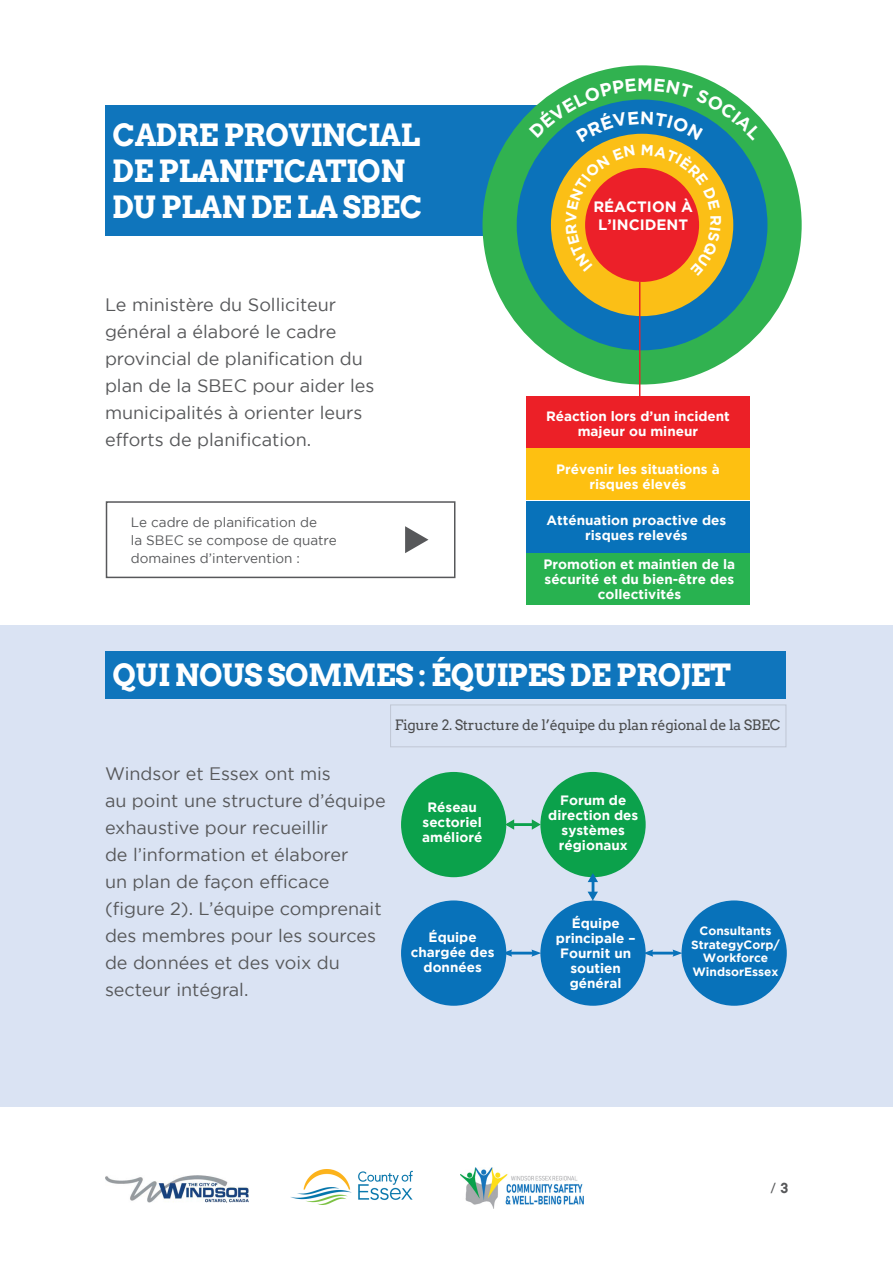
<style>
.page{position:relative;width:893px;height:1263px;background:#fff}
.page>*{position:absolute;margin:0;border:0;box-sizing:border-box;transform-origin:0 0}
.t1{font:700 30px/36px "Arvo";letter-spacing:-.02em;color:#fff}
.t2{font:18px/27px "Gotham";color:#57585a}
.t3{font:700 15px/18px "Gotham";color:#fff;text-align:center}
.t4{font:14.25px "Arvo";letter-spacing:-.02em;color:#4b4c4d}
.t5{font:700 13.5px/15px "Gotham";color:#fff;text-align:center}
.t6{font:13.5px/18px "Gotham";color:#57585a}
.t7{font:13.5px "Arvo";color:#57585a}
.t8{font:700 12px/13.5px "Gotham";color:#fff;text-align:center}
.s1{font-weight:700}
</style>
<div class="page">
<div style="left:0;top:625px;width:893px;height:482px;background:#dae3f3"></div>
<div style="left:105px;top:105px;width:631px;height:130px;background:#0f75bc"></div>
<svg style="left:405px;top:526px;width:23px;height:27px"></svg>
<div style="left:106px;top:501px;width:349px;height:77px;border:2px solid #57585a"></div>
<img style="left:460px;top:1168px;width:124px;height:41px">
<img style="left:105px;top:1175px;width:144px;height:27px">
<img style="left:290px;top:1169px;width:122px;height:35px">
<div style="left:105px;top:651px;width:681px;height:48px;background:#0f75bc"></div>
<div style="left:482px;top:65px;width:320px;height:319px;background:#31b250;border-radius:50%"></div>
<div style="left:517px;top:100px;width:250px;height:250px;background:#0b72ba;border-radius:50%"></div>
<div style="left:551px;top:134px;width:182px;height:182px;background:#fbbf16;border-radius:50%"></div>
<hr style="left:639px;top:282px;width:1px;height:165px;background:#eb202a">
<svg style="left:526px;top:383px;width:224px;height:222px"></svg>
<div style="left:526px;top:554px;width:223px;height:51px;background:#28b250"></div>
<div style="left:526px;top:449px;width:223px;height:51px;background:#fec011"></div>
<div style="left:526px;top:501px;width:223px;height:51px;background:#0872ba"></div>
<div style="left:526px;top:396px;width:223px;height:51px;background:#ec2027"></div>
<div style="left:401px;top:772px;width:105px;height:105px;background:#0ba14b;border-radius:50%"></div>
<div style="left:540px;top:772px;width:106px;height:105px;background:#0ba14b;border-radius:50%"></div>
<div style="left:540px;top:900px;width:106px;height:106px;background:#0872ba;border-radius:50%"></div>
<div style="left:681px;top:900px;width:106px;height:106px;background:#0872ba;border-radius:50%"></div>
<hr style="left:507px;top:823px;width:30px;height:3px;background:#0ba14b">
<div style="left:401px;top:900px;width:105px;height:106px;background:#0872ba;border-radius:50%"></div>
<hr style="left:510px;top:952px;width:24px;height:2px;background:#0872ba">
<svg style="left:506px;top:949px;width:6px;height:8px"></svg>
<svg style="left:531px;top:949px;width:10px;height:8px"></svg>
<hr style="left:651px;top:952px;width:24px;height:2px;background:#0872ba">
<svg style="left:645px;top:949px;width:8px;height:8px"></svg>
<svg style="left:672px;top:949px;width:10px;height:8px"></svg>
<hr style="left:592px;top:876px;width:2px;height:26px;background:#0872ba">
<svg style="left:532px;top:819px;width:9px;height:11px"></svg>
<svg style="left:506px;top:819px;width:8px;height:11px"></svg>
<svg style="left:588px;top:873px;width:10px;height:9px"></svg>
<svg style="left:588px;top:892px;width:10px;height:9px"></svg>
<svg style="left:529px;top:78px;width:233px;height:198px"></svg>
<p class="t1" style="left:112px;top:117px;width:311px">CADRE PROVINCIAL<br>DE PLANIFICATION<br>DU PLAN DE LA SBEC</p>
<p class="t2" style="left:105px;top:290px;width:271px">Le ministère du Solliciteur général a élaboré le cadre provincial de planification du plan de la SBEC pour aider les municipalités à orienter leurs efforts de planification.</p>
<p class="t6" style="left:131px;top:513px;width:207px">Le cadre de planification de<br>la SBEC se compose de quatre domaines d’intervention :</p>
<p class="t3" style="left:593px;top:197px;width:101px">RÉACTION À<br>L’INCIDENT</p>
<p class="t5" style="left:546px;top:408px;width:185px">Réaction lors d’un incident majeur ou mineur</p>
<p class="t5" style="left:556px;top:461px;width:165px">Prévenir les situations à risques élevés</p>
<p class="t5" style="left:547px;top:512px;width:181px">Atténuation proactive des risques relevés</p>
<p class="t5" style="left:544px;top:557px;width:193px">Promotion et maintien de la sécurité et du bien-être des collectivités</p>
<p class="t1" style="left:112px;top:657px;width:620px">QUI NOUS SOMMES : ÉQUIPES DE PROJET</p>
<p class="t4" style="left:395px;top:716px;width:387px">Figure 2. Structure de l’équipe du plan régional de la SBEC</p>
<p class="t2" style="left:105px;top:760px;width:282px">Windsor et Essex ont mis<br>au point une structure d’équipe exhaustive pour recueillir<br>de l’information et élaborer<br>un plan de façon efficace (figure 2). L’équipe comprenait des membres pour les sources de données et des voix du secteur intégral.</p>
<p class="t5" style="left:422px;top:800px;width:62px">Réseau sectoriel amélioré</p>
<p class="t5" style="left:548px;top:793px;width:92px">Forum de direction des systèmes régionaux</p>
<p class="t5" style="left:411px;top:929px;width:85px">Équipe chargée des données</p>
<p class="t5" style="left:556px;top:915px;width:81px">Équipe principale –<br>Fournit un soutien</p>
<p class="t5" style="left:570px;top:975px;width:53px">général</p>
<p class="t8" style="left:691px;top:924px;width:90px">Consultants<br>StrategyCorp/</p>
<p class="t8" style="left:703px;top:951px;width:67px">Workforce</p>
<p class="t8" style="left:692px;top:965px;width:88px">WindsorEssex</p>
<p class="t7" style="left:770px;top:1180px;width:19px">/ <span class="s1">3</span></p>
</div>
